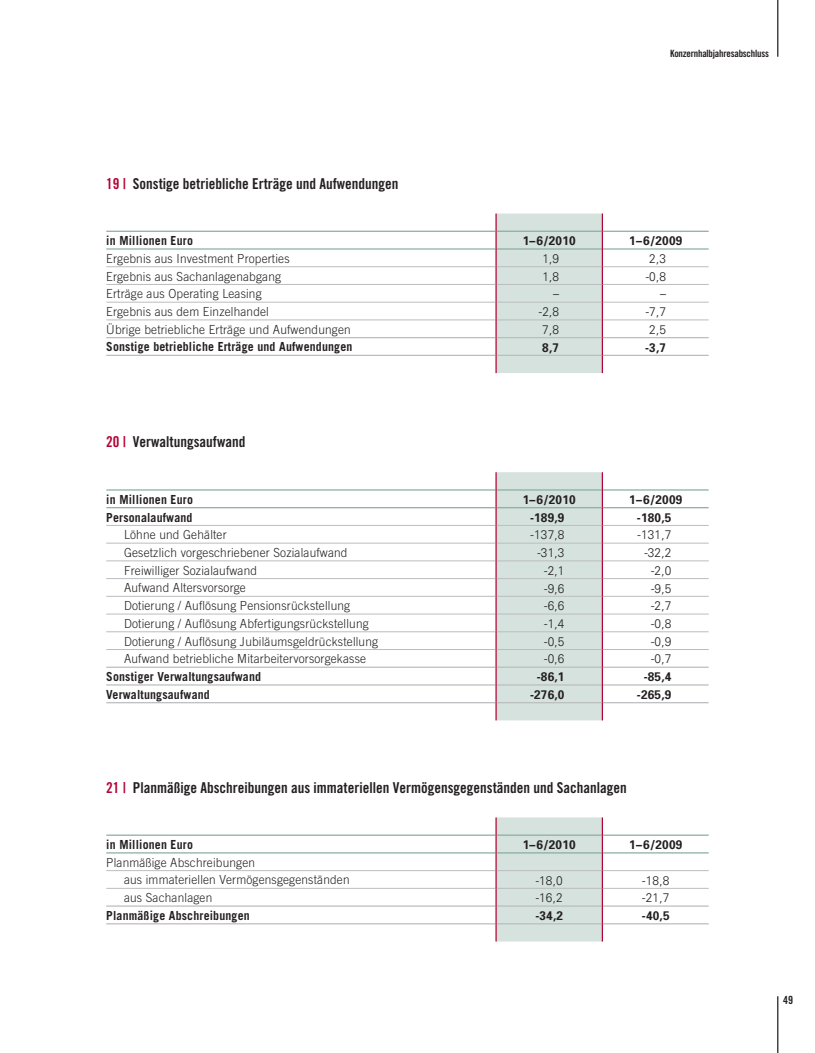
<style>
.page{position:relative;width:815px;height:1053px;background:#fff}
.page>*{position:absolute;margin:0;border:0;box-sizing:border-box;transform-origin:0 0}
.t1{font:15px "Trade Gothic LT Bold Cond Twenty";color:#231f20}
.t2{font:300 12.5px/17.6px "Trade Gothic LT";letter-spacing:.015em;color:#231f20;scale:.95 1}
.t3{font:700 12.5px "Trade Gothic LT";letter-spacing:.015em;color:#231f20;scale:.95 1}
.t4{font:300 12.5px "Univers";letter-spacing:.015em;color:#231f20;scale:.95 1}
.t5{font:700 12.5px "Univers";letter-spacing:.015em;color:#231f20;scale:.95 1}
.t6{font:11.25px "Trade Gothic LT Bold Cond Twenty";color:#231f20}
.t7{font:10px "Trade Gothic Bold Cond Twenty";letter-spacing:-.02em;color:#231f20}
.s1{color:#b30437}
</style>
<div class="page">
<hr style="left:777px;top:996px;width:1px;height:56px;background:#231f20">
<hr style="left:777px;top:0;width:1px;height:57px;background:#231f20">
<hr style="left:106px;top:231px;width:389px;height:1px;background:#8baea1">
<hr style="left:603px;top:231px;width:106px;height:1px;background:#8baea1">
<hr style="left:106px;top:248px;width:389px;height:1px;background:#8baea1">
<hr style="left:603px;top:248px;width:106px;height:1px;background:#8baea1">
<hr style="left:106px;top:266px;width:389px;height:1px;background:#bcbdc0">
<hr style="left:603px;top:266px;width:106px;height:1px;background:#bcbdc0">
<hr style="left:106px;top:284px;width:389px;height:1px;background:#bcbdc0">
<hr style="left:603px;top:284px;width:106px;height:1px;background:#bcbdc0">
<hr style="left:106px;top:302px;width:389px;height:1px;background:#bcbdc0">
<hr style="left:603px;top:302px;width:106px;height:1px;background:#bcbdc0">
<hr style="left:106px;top:319px;width:389px;height:1px;background:#bcbdc0">
<hr style="left:603px;top:319px;width:106px;height:1px;background:#bcbdc0">
<hr style="left:106px;top:337px;width:389px;height:1px;background:#bcbdc0">
<hr style="left:603px;top:337px;width:106px;height:1px;background:#bcbdc0">
<hr style="left:106px;top:355px;width:389px;height:1px;background:#bcbdc0">
<hr style="left:603px;top:355px;width:106px;height:1px;background:#bcbdc0">
<svg style="left:495px;top:213px;width:108px;height:160px;background:#d2dbd8"></svg>
<hr style="left:106px;top:525px;width:389px;height:1px;background:#bcbdc0">
<hr style="left:603px;top:525px;width:106px;height:1px;background:#bcbdc0">
<hr style="left:106px;top:543px;width:389px;height:1px;background:#bcbdc0">
<hr style="left:603px;top:543px;width:106px;height:1px;background:#bcbdc0">
<hr style="left:106px;top:560px;width:389px;height:1px;background:#bcbdc0">
<hr style="left:603px;top:560px;width:106px;height:1px;background:#bcbdc0">
<hr style="left:106px;top:578px;width:389px;height:1px;background:#bcbdc0">
<hr style="left:603px;top:578px;width:106px;height:1px;background:#bcbdc0">
<hr style="left:106px;top:596px;width:389px;height:1px;background:#bcbdc0">
<hr style="left:603px;top:596px;width:106px;height:1px;background:#bcbdc0">
<hr style="left:106px;top:613px;width:389px;height:1px;background:#bcbdc0">
<hr style="left:603px;top:613px;width:106px;height:1px;background:#bcbdc0">
<hr style="left:106px;top:631px;width:389px;height:1px;background:#bcbdc0">
<hr style="left:603px;top:631px;width:106px;height:1px;background:#bcbdc0">
<hr style="left:106px;top:649px;width:389px;height:1px;background:#bcbdc0">
<hr style="left:603px;top:649px;width:106px;height:1px;background:#bcbdc0">
<hr style="left:106px;top:489px;width:389px;height:1px;background:#8baea1">
<hr style="left:603px;top:489px;width:106px;height:1px;background:#8baea1">
<hr style="left:106px;top:507px;width:389px;height:1px;background:#8baea1">
<hr style="left:603px;top:507px;width:106px;height:1px;background:#8baea1">
<hr style="left:106px;top:666px;width:389px;height:1px;background:#bcbdc0">
<hr style="left:603px;top:666px;width:106px;height:1px;background:#bcbdc0">
<hr style="left:106px;top:684px;width:389px;height:1px;background:#bcbdc0">
<hr style="left:603px;top:684px;width:106px;height:1px;background:#bcbdc0">
<hr style="left:106px;top:702px;width:389px;height:1px;background:#bcbdc0">
<hr style="left:603px;top:702px;width:106px;height:1px;background:#bcbdc0">
<svg style="left:495px;top:472px;width:108px;height:248px;background:#d3d9d6"></svg>
<hr style="left:106px;top:870px;width:389px;height:1px;background:#bcbdc0">
<hr style="left:603px;top:870px;width:106px;height:1px;background:#bcbdc0">
<hr style="left:106px;top:888px;width:389px;height:1px;background:#bcbdc0">
<hr style="left:603px;top:888px;width:106px;height:1px;background:#bcbdc0">
<hr style="left:106px;top:834px;width:389px;height:1px;background:#8baea1">
<hr style="left:603px;top:834px;width:106px;height:1px;background:#8baea1">
<hr style="left:106px;top:852px;width:389px;height:1px;background:#8baea1">
<hr style="left:603px;top:852px;width:106px;height:1px;background:#8baea1">
<hr style="left:106px;top:905px;width:389px;height:1px;background:#bcbdc0">
<hr style="left:603px;top:905px;width:106px;height:1px;background:#bcbdc0">
<hr style="left:106px;top:923px;width:389px;height:1px;background:#bcbdc0">
<hr style="left:603px;top:923px;width:106px;height:1px;background:#bcbdc0">
<svg style="left:495px;top:817px;width:108px;height:124px;background:#d2dcd8"></svg>
<p class="t7" style="left:670px;top:47px;width:100px">Konzernhalbjahresabschluss</p>
<p class="t1" style="left:106px;top:174px;width:294px"><span class="s1">19 |</span> Sonstige betriebliche Erträge und Aufwendungen</p>
<p class="t3" style="left:106px;top:233px;width:93px">in Millionen Euro</p>
<p class="t5" style="left:523px;top:233px;width:57px">1–6/2010</p>
<p class="t5" style="left:629px;top:233px;width:57px">1–6/2009</p>
<p class="t2" style="left:106px;top:249px;width:195px">Ergebnis aus Investment Properties</p>
<p class="t4" style="left:542px;top:251px;width:19px">1,9</p>
<p class="t4" style="left:649px;top:251px;width:19px">2,3</p>
<p class="t2" style="left:106px;top:267px;width:185px">Ergebnis aus Sachanlagenabgang</p>
<p class="t4" style="left:542px;top:269px;width:19px">1,8</p>
<p class="t4" style="left:646px;top:269px;width:23px">-0,8</p>
<p class="t2" style="left:106px;top:285px;width:165px">Erträge aus Operating Leasing</p>
<p class="t4" style="left:553px;top:286px;width:8px">–</p>
<p class="t4" style="left:660px;top:286px;width:8px">–</p>
<p class="t2" style="left:106px;top:302px;width:173px">Ergebnis aus dem Einzelhandel</p>
<p class="t4" style="left:539px;top:304px;width:23px">-2,8</p>
<p class="t4" style="left:646px;top:304px;width:23px">-7,7</p>
<p class="t2" style="left:106px;top:320px;width:259px">Übrige betriebliche Erträge und Aufwendungen</p>
<p class="t4" style="left:542px;top:322px;width:19px">7,8</p>
<p class="t4" style="left:649px;top:322px;width:19px">2,5</p>
<p class="t3" style="left:106px;top:339px;width:261px">Sonstige betriebliche Erträge und Aufwendungen</p>
<p class="t5" style="left:542px;top:339px;width:19px">8,7</p>
<p class="t5" style="left:645px;top:339px;width:24px">-3,7</p>
<p class="t1" style="left:106px;top:433px;width:141px"><span class="s1">20 |</span> Verwaltungsaufwand</p>
<p class="t3" style="left:106px;top:491px;width:93px">in Millionen Euro</p>
<p class="t5" style="left:523px;top:491px;width:57px">1–6/2010</p>
<p class="t5" style="left:629px;top:491px;width:57px">1–6/2009</p>
<p class="t3" style="left:106px;top:509px;width:92px">Personalaufwand</p>
<p class="t5" style="left:530px;top:509px;width:38px">-189,9</p>
<p class="t5" style="left:637px;top:509px;width:38px">-180,5</p>
<p class="t2" style="left:124px;top:525px;width:110px">Löhne und Gehälter</p>
<p class="t4" style="left:531px;top:527px;width:37px">-137,8</p>
<p class="t4" style="left:638px;top:527px;width:37px">-131,7</p>
<p class="t2" style="left:124px;top:543px;width:237px">Gesetzlich vorgeschriebener Sozialaufwand</p>
<p class="t4" style="left:537px;top:545px;width:30px">-31,3</p>
<p class="t4" style="left:644px;top:545px;width:30px">-32,2</p>
<p class="t2" style="left:124px;top:561px;width:142px">Freiwilliger Sozialaufwand</p>
<p class="t4" style="left:544px;top:562px;width:23px">-2,1</p>
<p class="t4" style="left:651px;top:562px;width:23px">-2,0</p>
<p class="t2" style="left:124px;top:579px;width:130px">Aufwand Altersvorsorge</p>
<p class="t4" style="left:544px;top:580px;width:23px">-9,6</p>
<p class="t4" style="left:651px;top:580px;width:23px">-9,5</p>
<p class="t2" style="left:124px;top:596px;width:240px">Dotierung / Auflösung Pensionsrückstellung</p>
<p class="t4" style="left:544px;top:598px;width:23px">-6,6</p>
<p class="t4" style="left:651px;top:598px;width:23px">-2,7</p>
<p class="t2" style="left:124px;top:614px;width:259px">Dotierung / Auflösung Abfertigungsrückstellung</p>
<p class="t4" style="left:544px;top:616px;width:23px">-1,4</p>
<p class="t4" style="left:651px;top:616px;width:23px">-0,8</p>
<p class="t2" style="left:124px;top:632px;width:269px">Dotierung / Auflösung Jubiläumsgeldrückstellung</p>
<p class="t4" style="left:544px;top:633px;width:23px">-0,5</p>
<p class="t4" style="left:651px;top:633px;width:23px">-0,9</p>
<p class="t2" style="left:124px;top:649px;width:256px">Aufwand betriebliche Mitarbeitervorsorgekasse</p>
<p class="t4" style="left:544px;top:651px;width:23px">-0,6</p>
<p class="t4" style="left:651px;top:651px;width:23px">-0,7</p>
<p class="t3" style="left:106px;top:668px;width:164px">Sonstiger Verwaltungsaufwand</p>
<p class="t5" style="left:537px;top:668px;width:31px">-86,1</p>
<p class="t5" style="left:644px;top:668px;width:31px">-85,4</p>
<p class="t3" style="left:106px;top:686px;width:110px">Verwaltungsaufwand</p>
<p class="t5" style="left:530px;top:686px;width:38px">-276,0</p>
<p class="t5" style="left:637px;top:686px;width:38px">-265,9</p>
<p class="t1" style="left:106px;top:778px;width:522px"><span class="s1">21 |</span> Planmäßige Abschreibungen aus immateriellen Vermögensgegenständen und Sachanlagen</p>
<p class="t3" style="left:106px;top:836px;width:93px">in Millionen Euro</p>
<p class="t5" style="left:523px;top:836px;width:57px">1–6/2010</p>
<p class="t5" style="left:629px;top:836px;width:57px">1–6/2009</p>
<p class="t2" style="left:124px;top:853px;width:239px;text-indent:-18px">Planmäßige Abschreibungen<br>aus immateriellen Vermögensgegenständen</p>
<p class="t4" style="left:536px;top:872px;width:30px">-18,0</p>
<p class="t4" style="left:642px;top:872px;width:30px">-18,8</p>
<p class="t2" style="left:124px;top:888px;width:94px">aus Sachanlagen</p>
<p class="t4" style="left:536px;top:890px;width:30px">-16,2</p>
<p class="t4" style="left:642px;top:890px;width:30px">-21,7</p>
<p class="t3" style="left:106px;top:907px;width:153px">Planmäßige Abschreibungen</p>
<p class="t5" style="left:535px;top:907px;width:31px">-34,2</p>
<p class="t5" style="left:642px;top:907px;width:31px">-40,5</p>
<p class="t6" style="left:783px;top:993px;width:11px">49</p>
</div>
